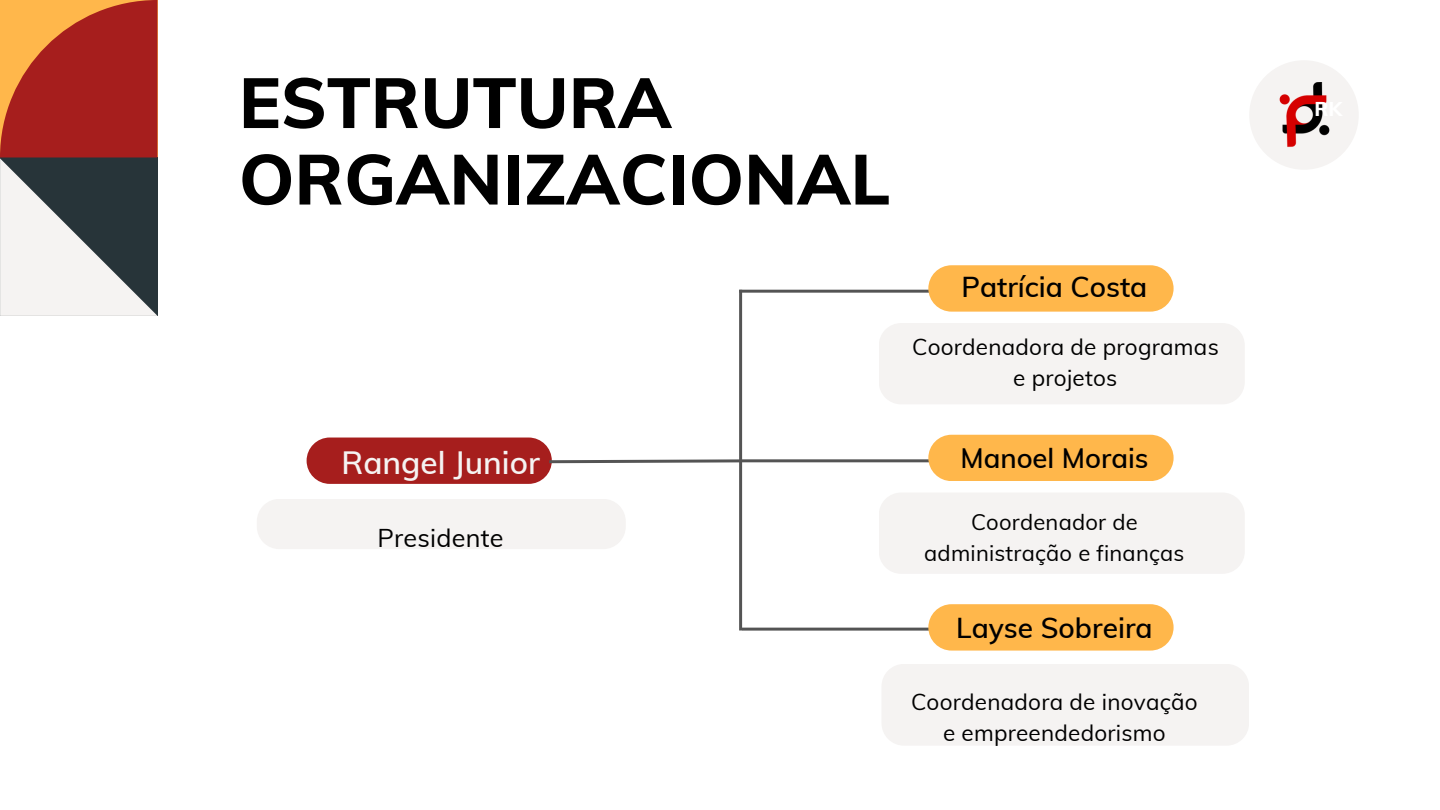
<style>
.page{position:relative;width:1440px;height:810px;background:#fff}
.page>*{position:absolute;margin:0;border:0;box-sizing:border-box;transform-origin:0 0}
.t1{font:800 70px "Muli";color:#000}
.t2{font:600 31.5px "Muli";color:#f5f3f2}
.t3{font:600 28.1px "Muli";color:#000}
.t4{font:600 27.5px "Muli";color:#000}
.t5{font:25.2px "Muli";letter-spacing:.01em;color:#000}
.t6{font:22.5px/30.8px "Muli";letter-spacing:.01em;color:#000;text-align:center}
.t7{font:22px/30px "Muli";letter-spacing:.01em;color:#000;text-align:center}
.t8{font:800 20px "Muli";color:#fff}
</style>
<div class="page">
<svg style="left:0;top:0;width:158px;height:316px"></svg>
<div style="left:1249px;top:60px;width:110px;height:110px;background:linear-gradient(to right,#f7f5f5,#f6f5f4)"></div>
<img style="left:1276px;top:83px;width:57px;height:64px">
<div style="left:257px;top:499px;width:369px;height:50px;background:#f5f3f2"></div>
<div style="left:882px;top:664px;width:367px;height:82px;background:#f5f3f2"></div>
<div style="left:307px;top:438px;width:245px;height:46px;background:#a61e1d"></div>
<svg style="left:549px;top:458px;width:195px;height:7px"></svg>
<hr style="left:739px;top:290px;width:3px;height:340px;background:#545454">
<hr style="left:739px;top:290px;width:199px;height:3px;background:#545454">
<hr style="left:742px;top:459px;width:193px;height:3px;background:#545454">
<hr style="left:742px;top:628px;width:191px;height:3px;background:#545454">
<div style="left:928px;top:265px;width:246px;height:47px;background:#ffb74b"></div>
<div style="left:879px;top:323px;width:366px;height:81px;background:#f5f3f2"></div>
<div style="left:928px;top:435px;width:246px;height:46px;background:#ffb74b"></div>
<div style="left:879px;top:493px;width:366px;height:81px;background:#f5f3f2"></div>
<div style="left:928px;top:604px;width:246px;height:47px;background:#ffb74b"></div>
<p class="t1" style="left:239px;top:58px;width:434px">ESTRUTURA</p>
<p class="t1" style="left:239px;top:134px;width:653px">ORGANIZACIONAL</p>
<p class="t2" style="left:341px;top:443px;width:200px">Rangel Junior</p>
<p class="t5" style="left:377px;top:522px;width:128px">Presidente</p>
<h2 class="t3" style="left:961px;top:269px;width:187px">Patrícia Costa</h2>
<h5 class="t6" style="left:912px;top:331px;width:308px">Coordenadora de programas e projetos</h5>
<h5 class="t4" style="left:960px;top:441px;width:190px">Manoel Morais</h5>
<h3 class="t7" style="left:924px;top:507px;width:262px">Coordenador de administração e finanças</h3>
<h4 class="t3" style="left:956px;top:610px;width:198px">Layse Sobreira</h4>
<h3 class="t6" style="left:911px;top:686px;width:288px">Coordenadora de inovação e empreendedorismo</h3>
<p class="t8" style="left:1314px;top:96px;width:29px">RK</p>
</div>
